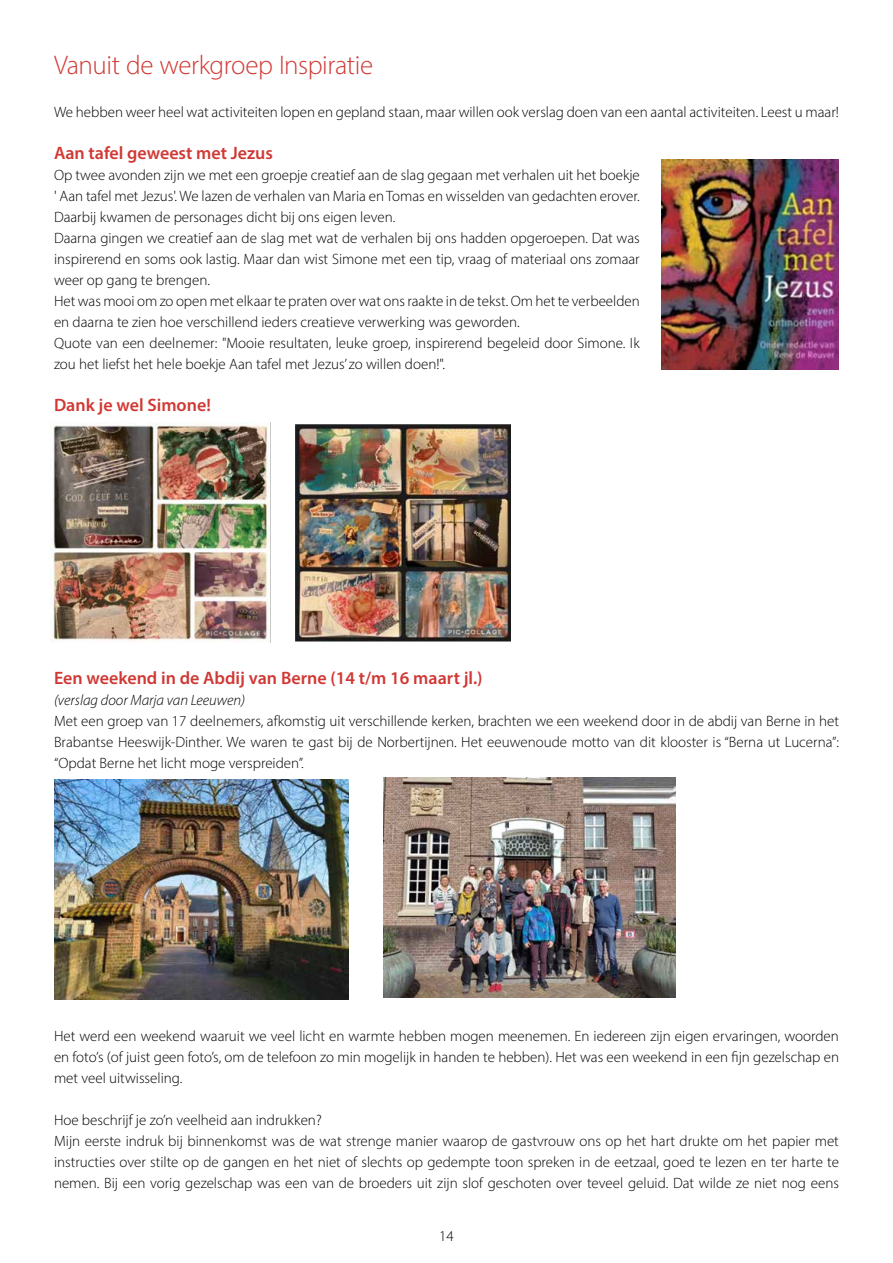
<style>
.page{position:relative;width:893px;height:1263px;background:#fff}
.page>*{position:absolute;margin:0;border:0;box-sizing:border-box;transform-origin:0 0}
.t1{font:300 27px "Myriad Pro";letter-spacing:-.015em;color:#d03834}
.t2{font:600 18px "Myriad Pro";color:#d03834}
.t3{font:300 15px/21px "Myriad Pro";color:#000}
.t4{font:italic 300 15px "Myriad Pro";color:#000}
</style>
<div class="page">
<img style="left:661px;top:159px;width:178px;height:211px">
<img style="left:50px;top:422px;width:461px;height:220px">
<img style="left:54px;top:779px;width:294px;height:220px">
<img style="left:383px;top:778px;width:293px;height:220px">
<h1 class="t1" style="left:54px;top:49px;width:321px">Vanuit de werkgroep Inspiratie</h1>
<p class="t3" style="left:54px;top:101px;width:786px">We hebben weer heel wat activiteiten lopen en gepland staan, maar willen ook verslag doen van een aantal activiteiten. Leest u maar!</p>
<p class="t2" style="left:54px;top:142px;width:220px">Aan tafel geweest met Jezus</p>
<p class="t3" style="left:54px;top:164px;width:587px">Op twee avonden zijn we met een groepje creatief aan de slag gegaan met verhalen uit het boekje ' Aan tafel met Jezus'. We lazen de verhalen van Maria en Tomas en wisselden van gedachten erover.<br>Daarbij kwamen de personages dicht bij ons eigen leven.<br>Daarna gingen we creatief aan de slag met wat de verhalen bij ons hadden opgeroepen. Dat was inspirerend en soms ook lastig. Maar dan wist Simone met een tip, vraag of materiaal ons zomaar weer op gang te brengen.<br>Het was mooi om zo open met elkaar te praten over wat ons raakte in de tekst. Om het te verbeelden en daarna te zien hoe verschillend ieders creatieve verwerking was geworden.<br>Quote van een deelnemer: "Mooie resultaten, leuke groep, inspirerend begeleid door Simone. Ik zou het liefst het hele boekje Aan tafel met Jezus’ zo willen doen!".</p>
<p class="t2" style="left:54px;top:394px;width:158px">Dank je wel Simone!</p>
<p class="t2" style="left:54px;top:667px;width:430px">Een weekend in de Abdij van Berne (14 t/m 16 maart jl.)</p>
<p class="t4" style="left:54px;top:691px;width:193px">(verslag door Marja van Leeuwen)</p>
<p class="t3" style="left:54px;top:710px;width:787px;text-align:justify">Met een groep van 17 deelnemers, afkomstig uit verschillende kerken, brachten we een weekend door in de abdij van Berne in het Brabantse Heeswijk-Dinther. We waren te gast bij de Norbertijnen. Het eeuwenoude motto van dit klooster is “Berna ut Lucerna”: “Opdat Berne het licht moge verspreiden”.</p>
<p class="t3" style="left:54px;top:1025px;width:787px;text-align:justify">Het werd een weekend waaruit we veel licht en warmte hebben mogen meenemen. En iedereen zijn eigen ervaringen, woorden en foto’s (of juist geen foto’s, om de telefoon zo min mogelijk in handen te hebben). Het was een weekend in een fijn gezelschap en met veel uitwisseling.</p>
<p class="t3" style="left:54px;top:1109px;width:787px">Hoe beschrijf je zo’n veelheid aan indrukken?<br>Mijn eerste indruk bij binnenkomst was de wat strenge manier waarop de gastvrouw ons op het hart drukte om het papier met instructies over stilte op de gangen en het niet of slechts op gedempte toon spreken in de eetzaal, goed te lezen en ter harte te nemen. Bij een vorig gezelschap was een van de broeders uit zijn slof geschoten over teveel geluid. Dat wilde ze niet nog eens</p>
<p class="t3" style="left:439px;top:1226px;width:16px">14</p>
</div>
